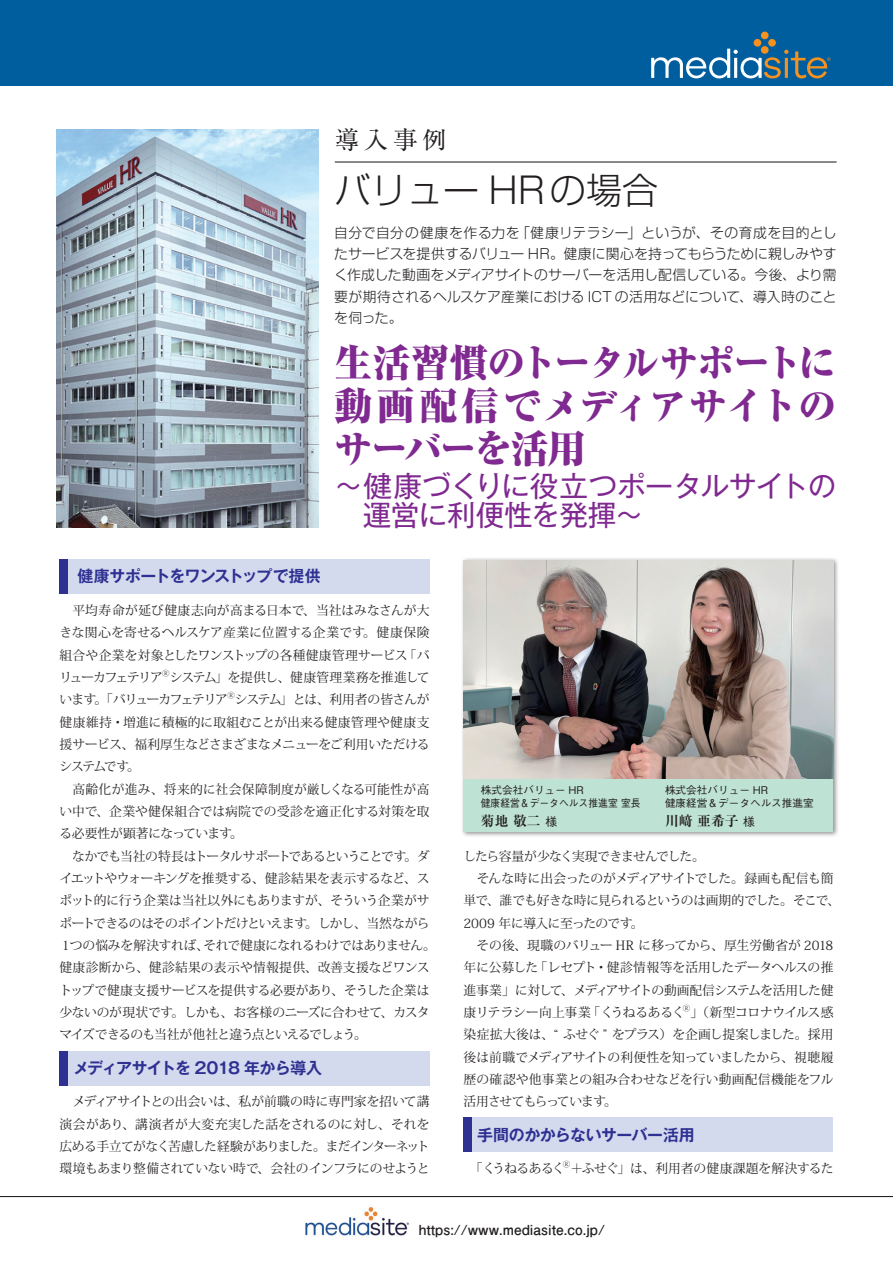
<style>
.page{position:relative;width:893px;height:1263px;background:#fff}
.page>*{position:absolute;margin:0;border:0;box-sizing:border-box;transform-origin:0 0}
.t1{font:800 expanded 38.25px/42.5px "Ryumin Pro";letter-spacing:-.03em;color:#802990;text-align:justify}
.t2{font:300 36.15px "Shin Go Pro";color:#231f20}
.t3{font:28.65px/29.7px "Gothic MB101 Pro";letter-spacing:-.015em;color:#802990}
.t4{font:24.45px "Ryumin Pro";color:#231f20}
.t5{font:700 15.9px "Gothic MB101 Pro De";letter-spacing:-.055em;color:#2e3092}
.t6{font:700 15.9px "Gothic MB101 Pro De";letter-spacing:-.035em;color:#2e3092}
.t7{font:300 13.8px/21.3px "Shin Go Pro";letter-spacing:.015em;color:#231f20;text-align:justify}
.t8{font:700 13.8px "Futo Go B101 Pro";color:#231f20}
.t9{font:700 13.8px "Ryumin Pro";color:#231f20}
.t10{font:12.75px/22.4px "Koz Min Pro";letter-spacing:-.03em;color:#231f20;text-align:justify}
.t11{font:12.75px/22.4px "Koz Min Pro";letter-spacing:-.065em;color:#231f20}
.t12{font:500 10.65px/13.6px "Gothic BBB Pro";color:#231f20}
.t13{font:7.5px "Koz Min Pro";color:#231f20}
.s1{font-family:"Gothic BBB Pro";font-weight:500;font-size:11.7px}
</style>
<div class="page">
<hr style="left:335px;top:161px;width:502px;height:2px;background:#231f20">
<hr style="left:0;top:1196px;width:893px;height:1px;background:#231f20">
<div style="left:60px;top:559px;width:369px;height:35px;background:#d4daee"></div>
<div style="left:60px;top:559px;width:8px;height:35px;background:#2e3092"></div>
<div style="left:60px;top:1051px;width:369px;height:34px;background:#d4daee"></div>
<div style="left:60px;top:1051px;width:8px;height:34px;background:#2e3092"></div>
<div style="left:463px;top:1117px;width:370px;height:35px;background:#d4daee"></div>
<div style="left:463px;top:1117px;width:9px;height:35px;background:#2e3092"></div>
<div style="left:0;top:0;width:893px;height:85px;background:#005e9e"></div>
<div style="left:768px;top:39px;width:8px;height:8px;background:#f6911e;border-radius:50%"></div>
<div style="left:754px;top:39px;width:7px;height:8px;background:#f6911e;border-radius:50%"></div>
<svg style="left:761px;top:46px;width:8px;height:8px"></svg>
<div style="left:761px;top:32px;width:8px;height:7px;background:#f6911e;border-radius:50%"></div>
<svg style="left:651px;top:49px;width:179px;height:29px"></svg>
<img style="left:56px;top:129px;width:263px;height:398px">
<img style="left:305px;top:1207px;width:104px;height:29px">
<div style="left:460px;top:557px;width:379px;height:280px;background:#231f20;opacity:.5"></div>
<div style="left:463px;top:777px;width:370px;height:54px;background:#bee2d3"></div>
<img style="left:463px;top:560px;width:370px;height:219px">
<h3 class="t4" style="left:335px;top:120px;width:113px">導 入 事 例</h3>
<h2 class="t2" style="left:335px;top:161px;width:325px">バリュー HRの場合</h2>
<p class="t7" style="left:334px;top:220px;width:504px">自分で自分の健康を作る力を「健康リテラシー」というが、その育成を目的としたサービスを提供するバリュー HR。健康に関心を持ってもらうために親しみやすく作成した動画をメディアサイトのサーバーを活用し配信している。今後、より需要が期待されるヘルスケア産業における ICT の活用などについて、導入時のことを伺った。</p>
<h1 class="t1" style="left:334px;top:339px;width:504px">生活習慣のトータルサポートに動画配信でメディアサイトのサーバーを活用</h1>
<h3 class="t3" style="left:334px;top:467px;width:504px">～健康づくりに役立つポータルサイトの　運営に利便性を発揮～</h3>
<p class="t5" style="left:78px;top:563px;width:245px">健康サポートをワンストップで提供</p>
<p class="t10" style="left:60px;top:599px;width:371px">　平均寿命が延び健康志向が高まる日本で、当社はみなさんが大きな関心を寄せるヘルスケア産業に位置する企業です。健康保険組合や企業を対象としたワンストップの各種健康管理サービス「バリューカフェテリア</p>
<p class="t13" style="left:162px;top:668px;width:9px">Ⓡ</p>
<p class="t11" style="left:60px;top:666px;width:371px;text-indent:110px">システム」を提供し、健康管理業務を推進しています。「バリューカフェテリア</p>
<p class="t13" style="left:227px;top:690px;width:9px">Ⓡ</p>
<p class="t10" style="left:60px;top:688px;width:378px;text-align:left;text-indent:175px">システム」とは、利用者の皆さんが健康維持・増進に積極的に取組むことが出来る健康管理や健康支援サービス、福利厚生などさまざまなメニューをご利用いただけるシステムです。<br>　高齢化が進み、将来的に社会保障制度が厳しくなる可能性が高い中で、企業や健保組合では病院での受診を適正化する対策を取る必要性が顕著になっています。<br>　なかでも当社の特長はトータルサポートであるということです。ダイエットやウォーキングを推奨する、健診結果を表示するなど、スポット的に行う企業は当社以外にもありますが、そういう企業がサポートできるのはそのポイントだけといえます。しかし、当然ながら<br>１つの悩みを解決すれば、それで健康になれるわけではありません。健康診断から、健診結果の表示や情報提供、改善支援などワンストップで健康支援サービスを提供する必要があり、そうした企業は少ないのが現状です。しかも、お客様のニーズに合わせて、カスタマイズできるのも当社が他社と違う点といえるでしょう。</p>
<p class="t5" style="left:73px;top:1055px;width:250px">メディアサイトを 2018 年から導入</p>
<p class="t10" style="left:60px;top:1090px;width:371px">　メディアサイトとの出会いは、私が前職の時に専門家を招いて講演会があり、講演者が大変充実した話をされるのに対し、それを広める手立てがなく苦慮した経験がありました。まだインターネット環境もあまり整備されていない時で、会社のインフラにのせようと</p>
<p class="t12" style="left:481px;top:782px;width:161px">株式会社バリュー HR<br>健康経営＆データヘルス推進室 室長</p>
<p class="t9" style="left:481px;top:809px;width:78px">菊地 敬二 <span class="s1">様</span></p>
<p class="t12" style="left:665px;top:782px;width:150px">株式会社バリュー HR<br>健康経営＆データヘルス推進室</p>
<p class="t9" style="left:665px;top:809px;width:91px">川﨑 亜希子 <span class="s1">様</span></p>
<p class="t10" style="left:463px;top:844px;width:378px;text-align:left">したら容量が少なく実現できませんでした。<br>　そんな時に出会ったのがメディアサイトでした。録画も配信も簡単で、誰でも好きな時に見られるというのは画期的でした。そこで、<br>2009 年に導入に至ったのです。<br>　その後、現職のバリュー HR に移ってから、厚生労働省が 2018年に公募した「レセプト・健診情報等を活用したデータヘルスの推進事業」に対して、メディアサイトの動画配信システムを活用した健康リテラシー向上事業「くうねるあるく」（新型コロナウイルス感</p>
<p class="t13" style="left:683px;top:1003px;width:9px">Ⓡ</p>
<p class="t10" style="left:463px;top:1023px;width:371px">染症拡大後は、“ ふせぐ ” をプラス）を企画し提案しました。採用後は前職でメディアサイトの利便性を知っていましたから、視聴履歴の確認や他事業との組み合わせなどを行い動画配信機能をフル活用させてもらっています。</p>
<p class="t6" style="left:477px;top:1121px;width:219px">手間のかからないサーバー活用</p>
<p class="t13" style="left:563px;top:1159px;width:9px">Ⓡ</p>
<p class="t10" style="left:463px;top:1157px;width:371px">　「くうねるあるく＋ふせぐ」は、利用者の健康課題を解決するた</p>
<p class="t8" style="left:419px;top:1218px;width:188px">https://www.mediasite.co.jp/</p>
</div>
